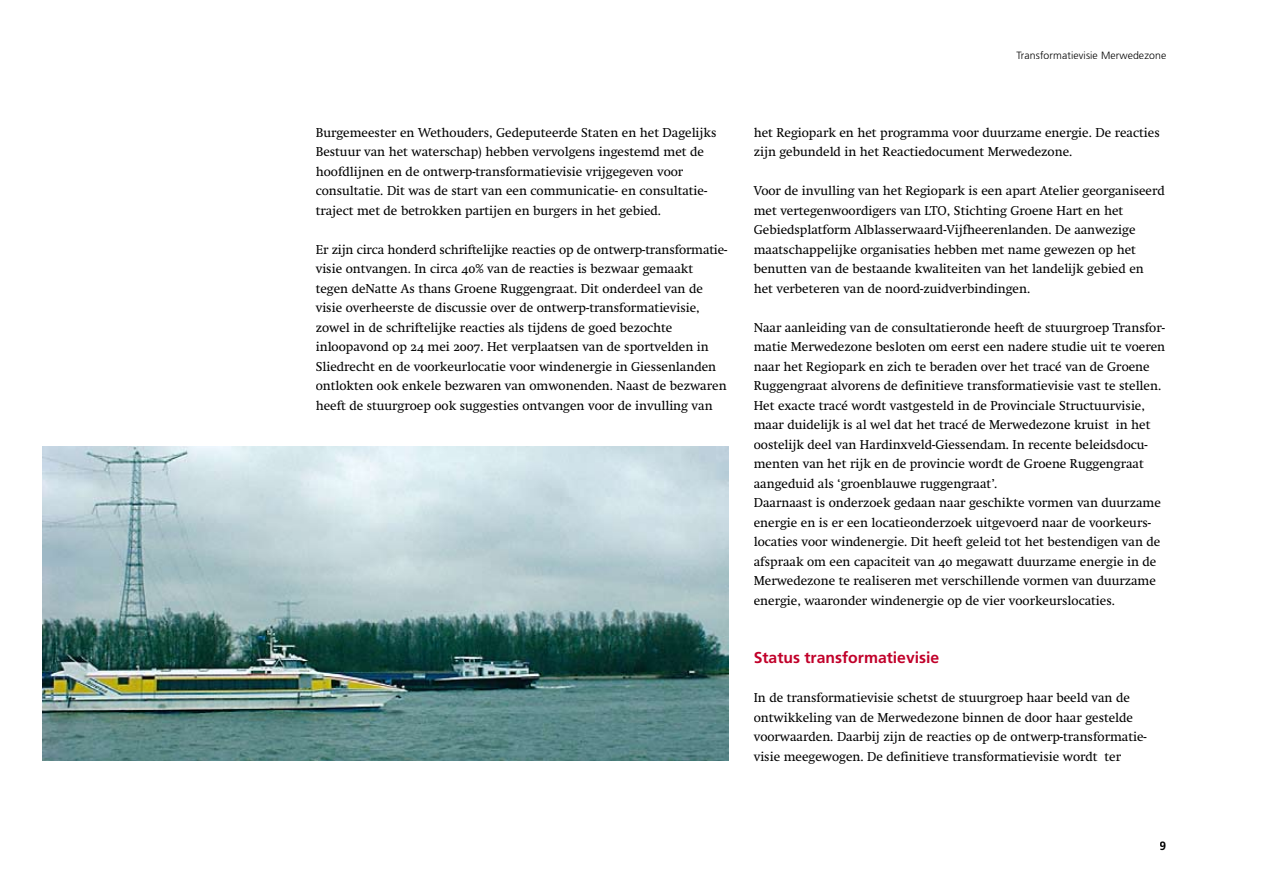
<style>
.page{position:relative;width:1263px;height:893px;background:#fff}
.page>*{position:absolute;margin:0;border:0;box-sizing:border-box;transform-origin:0 0}
.t1{font:700 15.75px "Frutiger LT Std";color:#c1002a}
.t2{font:12.75px/19.5px "Swift Os F";color:#000}
.t3{font:700 12px "Frutiger LT Std";color:#000}
.t4{font:300 10.5px "Frutiger LT Std";letter-spacing:.01em;color:#000}
</style>
<div class="page">
<img style="left:43px;top:446px;width:685px;height:315px">
<p class="t4" style="left:1016px;top:49px;width:151px">Transformatievisie Merwedezone</p>
<p class="t2" style="left:316px;top:123px;width:402px">Burgemeester en Wethouders, Gedeputeerde Staten en het Dagelijks Bestuur van het waterschap) hebben vervolgens ingestemd met de hoofdlijnen en de ontwerp-transformatievisie vrijgegeven voor consultatie. Dit was de start van een communicatie- en consultatie&shy;traject met de betrokken partijen en burgers in het gebied.</p>
<p class="t2" style="left:316px;top:240px;width:413px">Er zijn circa honderd schriftelijke reacties op de ontwerp-transformatie&shy;visie ontvangen. In circa 40% van de reacties is bezwaar gemaakt tegen deNatte As thans Groene Ruggengraat. Dit onderdeel van de visie overheerste de discussie over de ontwerp-transformatievisie, zowel in de schriftelijke reacties als tijdens de goed bezochte inloopavond op 24 mei 2007. Het verplaatsen van de sportvelden in Sliedrecht en de voorkeurlocatie voor windenergie in Giessenlanden ontlokten ook enkele bezwaren van omwonenden. Naast de bezwaren heeft de stuurgroep ook suggesties ontvangen voor de invulling van</p>
<p class="t2" style="left:754px;top:123px;width:407px">het Regiopark en het programma voor duurzame energie. De reacties zijn gebundeld in het Reactiedocument Merwedezone.</p>
<p class="t2" style="left:754px;top:181px;width:413px">Voor de invulling van het Regiopark is een apart Atelier georganiseerd met vertegenwoordigers van LTO, Stichting Groene Hart en het Gebiedsplatform Alblasserwaard-Vijfheerenlanden. De aanwezige maatschappelijke organisaties hebben met name gewezen op het benutten van de bestaande kwaliteiten van het landelijk gebied en het verbeteren van de noord-zuidverbindingen.</p>
<p class="t2" style="left:754px;top:318px;width:413px">Naar aanleiding van de consultatieronde heeft de stuurgroep Transfor&shy;matie Merwedezone besloten om eerst een nadere studie uit te voeren naar het Regiopark en zich te beraden over het tracé van de Groene Ruggengraat alvorens de definitieve transformatievisie vast te stellen.<br>Het exacte tracé wordt vastgesteld in de Provinciale Structuurvisie, maar duidelijk is al wel dat het tracé de Merwedezone kruist in het oostelijk deel van Hardinxveld-Giessendam. In recente beleidsdocu&shy;menten van het rijk en de provincie wordt de Groene Ruggengraat aangeduid als ‘groenblauwe ruggengraat’.<br>Daarnaast is onderzoek gedaan naar geschikte vormen van duurzame energie en is er een locatieonderzoek uitgevoerd naar de voorkeurs&shy;locaties voor windenergie. Dit heeft geleid tot het bestendigen van de afspraak om een capaciteit van 40 megawatt duurzame energie in de Merwedezone te realiseren met verschillende vormen van duurzame energie, waaronder windenergie op de vier voorkeurslocaties.</p>
<p class="t1" style="left:754px;top:648px;width:187px">Status transformatievisie</p>
<p class="t2" style="left:754px;top:688px;width:394px">In de transformatievisie schetst de stuurgroep haar beeld van de ontwikkeling van de Merwedezone binnen de door haar gestelde voorwaarden. Daarbij zijn de reacties op de ontwerp-transformatie&shy;visie meegewogen. De definitieve transformatievisie wordt ter</p>
<p class="t3" style="left:1159px;top:839px;width:8px">9</p>
</div>
